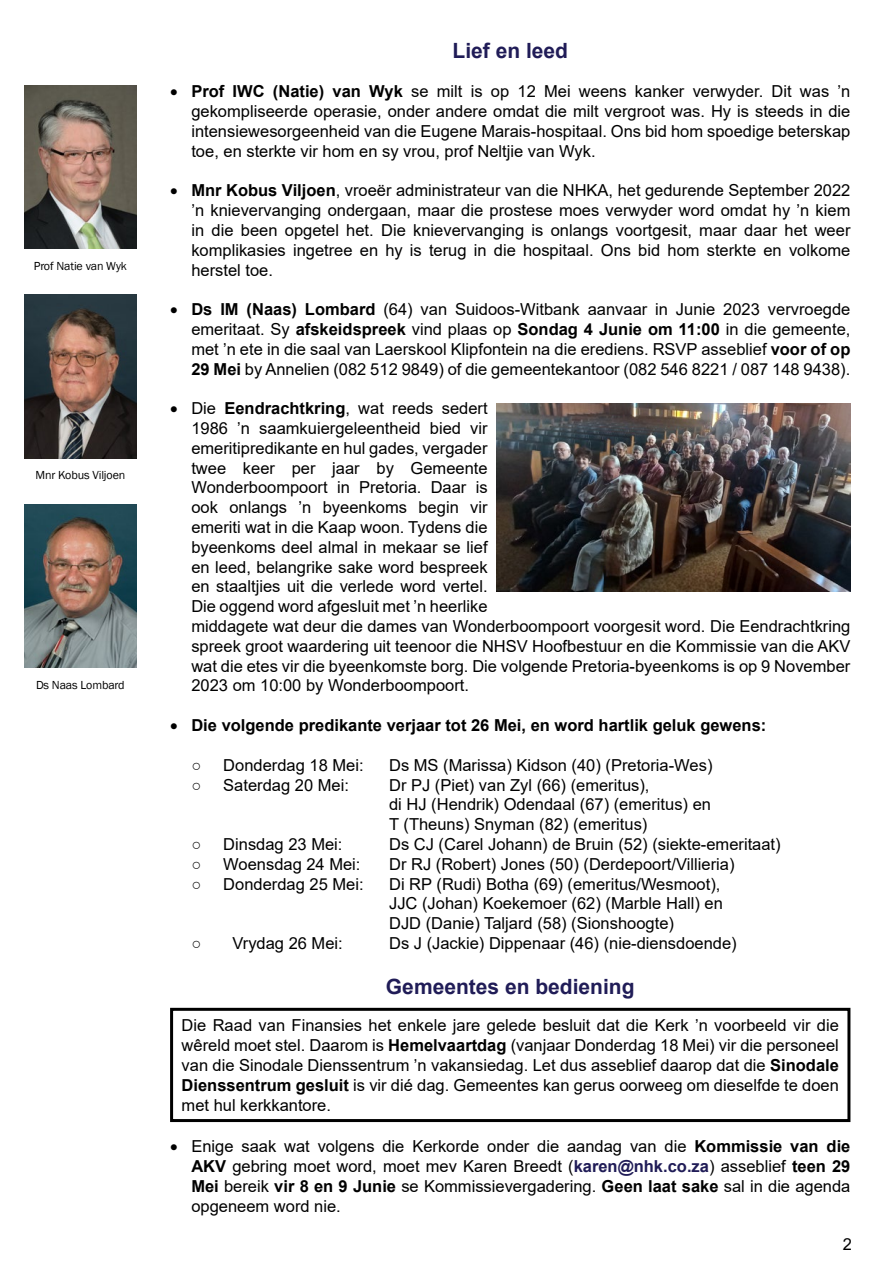
<style>
.page{position:relative;width:893px;height:1263px;background:#fff}
.page>*{position:absolute;margin:0;border:0;box-sizing:border-box;transform-origin:0 0}
.t1{font:700 21px "Arial";color:#201c57}
.t2{font:16.5px/19.8px "Arial";color:#000;text-align:justify}
.t3{font:700 16.5px "Arial";color:#000}
.t4{font:12px "Franklin Gothic";letter-spacing:-.01em;color:#000}
.s1{font-weight:700}
.s2{font-weight:700;color:#201c57}
</style>
<div class="page">
<div style="left:170px;top:1008px;width:680px;height:114px;border:3px solid #000"></div>
<img style="left:24px;top:85px;width:112px;height:163px">
<img style="left:24px;top:295px;width:112px;height:163px">
<img style="left:24px;top:504px;width:112px;height:164px">
<img style="left:496px;top:404px;width:354px;height:187px">
<p class="t4" style="left:34px;top:258px;width:95px">Prof Natie van Wyk</p>
<p class="t4" style="left:35px;top:468px;width:91px">Mnr Kobus Viljoen</p>
<p class="t4" style="left:36px;top:677px;width:90px">Ds Naas Lombard</p>
<p class="t1" style="left:452px;top:36px;width:117px">Lief en leed</p>
<p class="t2" style="left:191px;top:82px;width:661px;text-indent:-21px">• <span class="s1">Prof IWC (Natie) van Wyk</span> se milt is op 12 Mei weens kanker verwyder. Dit was ’n gekompliseerde operasie, onder andere omdat die milt vergroot was. Hy is steeds in die intensiewesorgeenheid van die Eugene Marais-hospitaal. Ons bid hom spoedige beterskap toe, en sterkte vir hom en sy vrou, prof Neltjie van Wyk.</p>
<p class="t2" style="left:191px;top:181px;width:661px;text-indent:-21px">• <span class="s1">Mnr Kobus Viljoen</span>, vroeër administrateur van die NHKA, het gedurende September 2022 ’n knievervanging ondergaan, maar die prostese moes verwyder word omdat hy ’n kiem in die been opgetel het. Die knievervanging is onlangs voortgesit, maar daar het weer komplikasies ingetree en hy is terug in die hospitaal. Ons bid hom sterkte en volkome herstel toe.</p>
<p class="t2" style="left:191px;top:299px;width:661px;text-indent:-21px">• <span class="s1">Ds IM (Naas) Lombard</span> (64) van Suidoos-Witbank aanvaar in Junie 2023 vervroegde emeritaat. Sy <span class="s1">afskeidspreek</span> vind plaas op <span class="s1">Sondag 4 Junie om 11:00</span> in die gemeente, met ’n ete in die saal van Laerskool Klipfontein na die erediens. RSVP asseblief <span class="s1">voor of op 29 Mei</span> by Annelien (082 512 9849) of die gemeentekantoor (082 546 8221 / 087 148 9438).</p>
<p class="t2" style="left:191px;top:398px;width:661px;text-align:left;text-indent:-21px">• Die <span class="s1">Eendrachtkring</span>, wat reeds sedert<br>1986 ’n saamkuiergeleentheid bied vir<br>emeritipredikante en hul gades, vergader<br>twee keer per jaar by Gemeente<br>Wonderboompoort in Pretoria. Daar is<br>ook onlangs ’n byeenkoms begin vir<br>emeriti wat in die Kaap woon. Tydens die<br>byeenkoms deel almal in mekaar se lief<br>en leed, belangrike sake word bespreek<br>en staaltjies uit die verlede word vertel.<br>Die oggend word afgesluit met ’n heerlike<br>middagete wat deur die dames van Wonderboompoort voorgesit word. Die Eendrachtkring spreek groot waardering uit teenoor die NHSV Hoofbestuur en die Kommissie van die AKV wat die etes vir die byeenkomste borg. Die volgende Pretoria-byeenkoms is op 9 November 2023 om 10:00 by Wonderboompoort.</p>
<p class="t3" style="left:170px;top:714px;width:598px">• Die volgende predikante verjaar tot 26 Mei, en word hartlik geluk gewens:</p>
<p class="t2" style="left:191px;top:755px;width:174px">○ Donderdag 18 Mei:</p>
<p class="t2" style="left:389px;top:755px;width:325px">Ds MS (Marissa) Kidson (40) (Pretoria-Wes)</p>
<p class="t2" style="left:191px;top:775px;width:159px">○ Saterdag 20 Mei:</p>
<p class="t2" style="left:389px;top:775px;width:323px;text-align:left">Dr PJ (Piet) van Zyl (66) (emeritus),<br>di HJ (Hendrik) Odendaal (67) (emeritus) en<br>T (Theuns) Snyman (82) (emeritus)</p>
<p class="t2" style="left:191px;top:834px;width:153px">○ Dinsdag 23 Mei:</p>
<p class="t2" style="left:389px;top:834px;width:393px">Ds CJ (Carel Johann) de Bruin (52) (siekte-emeritaat)</p>
<p class="t2" style="left:191px;top:854px;width:171px">○ Woensdag 24 Mei:</p>
<p class="t2" style="left:389px;top:854px;width:347px">Dr RJ (Robert) Jones (50) (Derdepoort/Villieria)</p>
<p class="t2" style="left:191px;top:874px;width:174px">○ Donderdag 25 Mei:</p>
<p class="t2" style="left:389px;top:874px;width:335px;text-align:left">Di RP (Rudi) Botha (69) (emeritus/Wesmoot),<br>JJC (Johan) Koekemoer (62) (Marble Hall) en<br>DJD (Danie) Taljard (58) (Sionshoogte)</p>
<p class="t2" style="left:191px;top:933px;width:153px">○ Vrydag 26 Mei:</p>
<p class="t2" style="left:389px;top:933px;width:349px">Ds J (Jackie) Dippenaar (46) (nie-diensdoende)</p>
<p class="t1" style="left:386px;top:972px;width:250px">Gemeentes en bediening</p>
<p class="t2" style="left:182px;top:1015px;width:659px">Die Raad van Finansies het enkele jare gelede besluit dat die Kerk ’n voorbeeld vir die wêreld moet stel. Daarom is <span class="s1">Hemelvaartdag</span> (vanjaar Donderdag 18 Mei) vir die personeel van die Sinodale Dienssentrum ’n vakansiedag. Let dus asseblief daarop dat die <span class="s1">Sinodale Dienssentrum gesluit</span> is vir dié dag. Gemeentes kan gerus oorweeg om dieselfde te doen met hul kerkkantore.</p>
<p class="t2" style="left:191px;top:1136px;width:661px;text-indent:-21px">• Enige saak wat volgens die Kerkorde onder die aandag van die <span class="s1">Kommissie van die AKV</span> gebring moet word, moet mev Karen Breedt (<span class="s2">karen@nhk.co.za</span>) asseblief <span class="s1">teen 29<br>Mei</span> bereik <span class="s1">vir 8 en 9 Junie</span> se Kommissievergadering. <span class="s1">Geen laat sake</span> sal in die agenda opgeneem word nie.</p>
<p class="t2" style="left:843px;top:1234px;width:11px">2</p>
</div>
